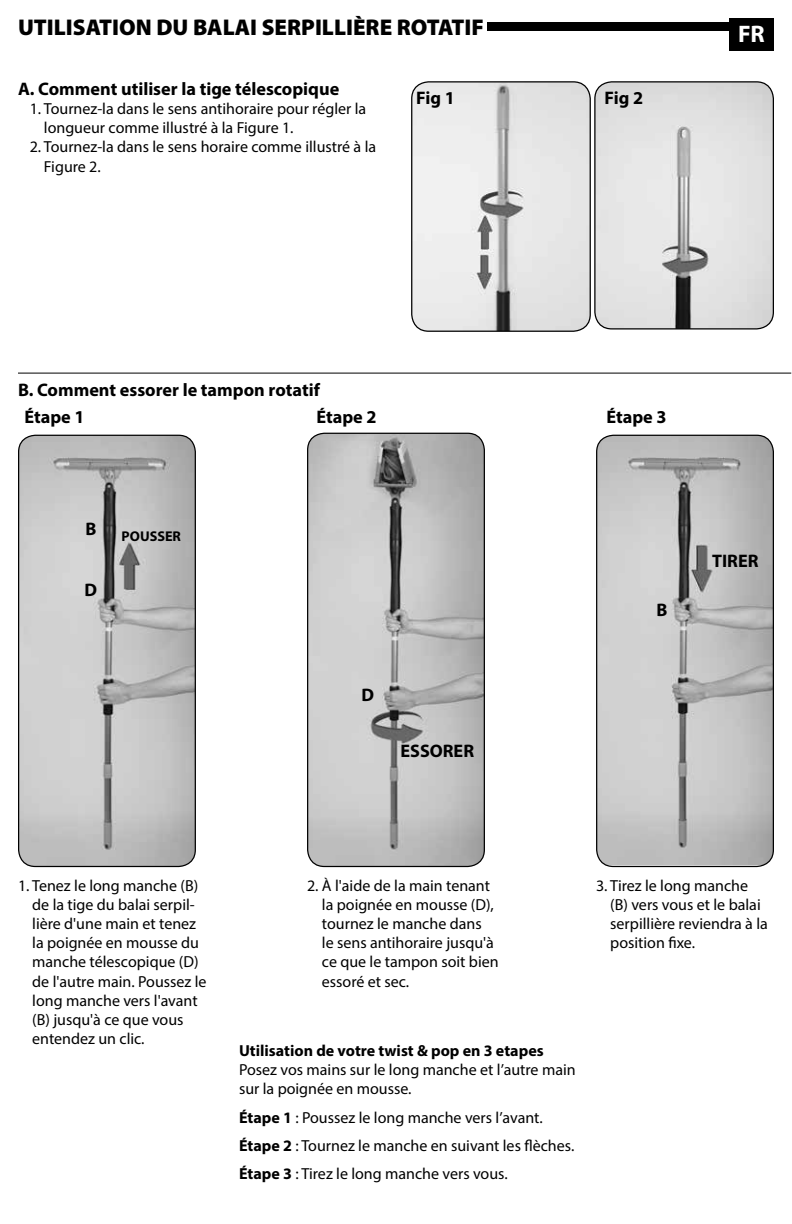
<style>
.page{position:relative;width:792px;height:1224px;background:#fff}
.page>*{position:absolute;margin:0;border:0;box-sizing:border-box;transform-origin:0 0}
.t1{font:700 24px "Myriad Pro";color:#fff}
.t2{font:900 22.8px "Myriad Pro";color:#000}
.t3{font:700 18.2px "Myriad Pro";color:#000}
.t4{font:16px/19.2px "Myriad Pro";color:#000}
.t5{font:700 16px "Myriad Pro";color:#000}
.t6{font:700 14.2px "Myriad Pro";color:#000}
.s1{font-weight:700}
</style>
<div class="page">
<div style="left:487px;top:22px;width:285px;height:9px;background:#000"></div>
<hr style="left:18px;top:373px;width:773px;height:1px;background:#000">
<img style="left:19px;top:435px;width:176px;height:431px">
<div style="left:18px;top:435px;width:178px;height:432px;border:1px solid #000;border-radius:17px"></div>
<img style="left:308px;top:433px;width:176px;height:433px">
<div style="left:307px;top:433px;width:178px;height:434px;border:1px solid #000;border-radius:17px"></div>
<img style="left:597px;top:435px;width:176px;height:430px">
<div style="left:596px;top:435px;width:178px;height:432px;border:1px solid #000;border-radius:17px"></div>
<img style="left:412px;top:82px;width:178px;height:249px">
<div style="left:411px;top:81px;width:180px;height:251px;border:1px solid #000;border-radius:17px"></div>
<img style="left:595px;top:82px;width:178px;height:246px">
<div style="left:594px;top:81px;width:180px;height:249px;border:1px solid #000;border-radius:17px"></div>
<div style="left:729px;top:18px;width:45px;height:32px;background:#000"></div>
<h2 class="t2" style="left:18px;top:12px;width:468px">UTILISATION DU BALAI SERPILLIÈRE ROTATIF</h2>
<p class="t3" style="left:18px;top:77px;width:323px">A. Comment utiliser la tige télescopique</p>
<p class="t4" style="left:44px;top:99px;width:324px;text-indent:-14px">1. Tournez-la dans le sens antihoraire pour régler la longueur comme illustré à la Figure 1.</p>
<p class="t4" style="left:44px;top:137px;width:334px;text-indent:-14px">2. Tournez-la dans le sens horaire comme illustré à la<br>Figure 2.</p>
<p class="t3" style="left:416px;top:86px;width:40px">Fig 1</p>
<p class="t3" style="left:605px;top:86px;width:40px">Fig 2</p>
<h1 class="t1" style="left:738px;top:19px;width:28px">FR</h1>
<p class="t3" style="left:18px;top:378px;width:303px">B. Comment essorer le tampon rotatif</p>
<p class="t3" style="left:24px;top:405px;width:62px">Étape 1</p>
<p class="t3" style="left:85px;top:517px;width:12px">B</p>
<p class="t3" style="left:85px;top:578px;width:14px">D</p>
<p class="t6" style="left:122px;top:527px;width:61px">POUSSER</p>
<p class="t3" style="left:316px;top:405px;width:62px">Étape 2</p>
<p class="t3" style="left:606px;top:405px;width:62px">Étape 3</p>
<p class="t3" style="left:361px;top:683px;width:14px">D</p>
<p class="t3" style="left:400px;top:739px;width:75px">ESSORER</p>
<p class="t3" style="left:656px;top:598px;width:12px">B</p>
<p class="t3" style="left:712px;top:549px;width:48px">TIRER</p>
<p class="t4" style="left:32px;top:875px;width:176px;text-indent:-14px">1. Tenez le long manche (B) de la tige du balai serpil&shy;lière d'une main et tenez la poignée en mousse du manche télescopique (D) de l'autre main. Poussez le long manche vers l'avant (B) jusqu'à ce que vous entendez un clic.</p>
<p class="t4" style="left:322px;top:875px;width:178px;text-indent:-15px">2. À l'aide de la main tenant la poignée en mousse (D), tournez le manche dans<br>le sens antihoraire jusqu'à ce que le tampon soit bien essoré et sec.</p>
<p class="t4" style="left:610px;top:875px;width:159px;text-indent:-14px">3. Tirez le long manche (B) vers vous et le balai serpillière reviendra à la position fixe.</p>
<p class="t5" style="left:239px;top:1040px;width:306px">Utilisation de votre twist &amp; pop en 3 etapes</p>
<p class="t4" style="left:239px;top:1060px;width:338px">Posez vos mains sur le long manche et l’autre main sur la poignée en mousse.</p>
<p class="t4" style="left:239px;top:1103px;width:337px;line-height:28.2px"><span class="s1">Étape 1</span> : Poussez le long manche vers l’avant.<br><span class="s1">Étape 2</span> : Tournez le manche en suivant les flèches.<br><span class="s1">Étape 3</span> : Tirez le long manche vers vous.</p>
</div>
